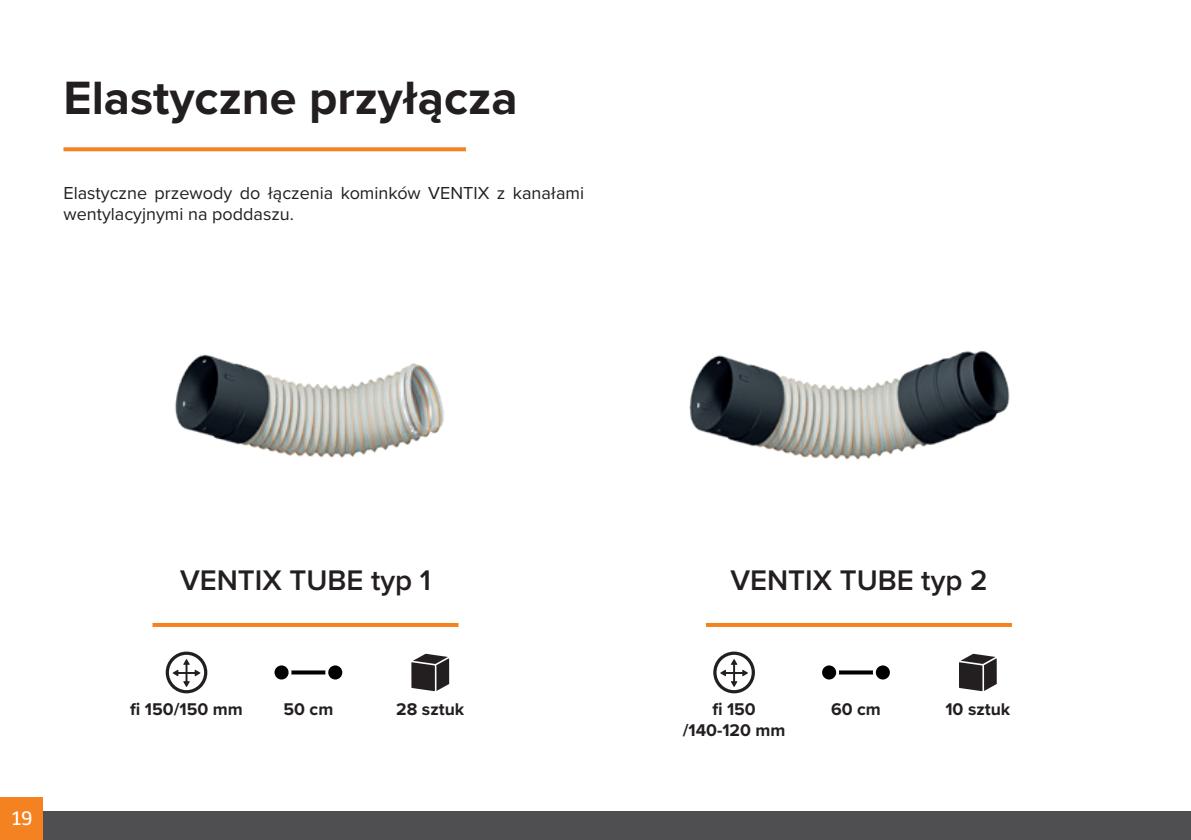
<style>
.page{position:relative;width:1191px;height:840px;background:#fff}
.page>*{position:absolute;margin:0;border:0;box-sizing:border-box;transform-origin:0 0}
.t1{font:700 48.4px "Proxima Nova";color:#231f20}
.t2{font:600 29.4px "Proxima Nova";color:#231f20}
.t3{font:19.4px "Mentone";color:#fff}
.t4{font:18px/21.6px "Proxima Nova";color:#231f20}
.t5{font:700 17.6px/21px "Proxima Nova";color:#231f20;text-align:center}
</style>
<div class="page">
<div style="left:0;top:811px;width:1191px;height:28px;background:#4f4e50"></div>
<div style="left:0;top:797px;width:43px;height:42px;background:#f58220"></div>
<svg style="left:63px;top:147px;width:403px;height:4px;background:#f58a2f"></svg>
<img style="left:175px;top:354px;width:269px;height:104px">
<img style="left:689px;top:351px;width:321px;height:109px">
<svg style="left:166px;top:651px;width:41px;height:42px"></svg>
<svg style="left:713px;top:651px;width:42px;height:42px"></svg>
<svg style="left:411px;top:653px;width:38px;height:37px"></svg>
<svg style="left:959px;top:653px;width:37px;height:37px"></svg>
<svg style="left:706px;top:622px;width:306px;height:4px"></svg>
<svg style="left:152px;top:622px;width:306px;height:4px"></svg>
<svg style="left:274px;top:665px;width:68px;height:14px"></svg>
<svg style="left:822px;top:665px;width:68px;height:14px"></svg>
<h1 class="t1" style="left:63px;top:62px;width:456px">Elastyczne przyłącza</h1>
<p class="t4" style="left:63px;top:181px;width:522px">Elastyczne przewody do łączenia kominków VENTIX z kanałami wentylacyjnymi na poddaszu.</p>
<p class="t3" style="left:13px;top:805px;width:22px">19</p>
<h2 class="t2" style="left:180px;top:558px;width:252px">VENTIX TUBE typ 1</h2>
<h2 class="t2" style="left:730px;top:558px;width:259px">VENTIX TUBE typ 2</h2>
<p class="t5" style="left:130px;top:697px;width:114px">fi 150/150 mm</p>
<p class="t5" style="left:682px;top:697px;width:104px">fi 150 /140-120 mm</p>
<p class="t5" style="left:396px;top:697px;width:69px">28 sztuk</p>
<p class="t5" style="left:945px;top:697px;width:66px">10 sztuk</p>
<p class="t5" style="left:283px;top:697px;width:51px">50 cm</p>
<p class="t5" style="left:831px;top:697px;width:51px">60 cm</p>
</div>
